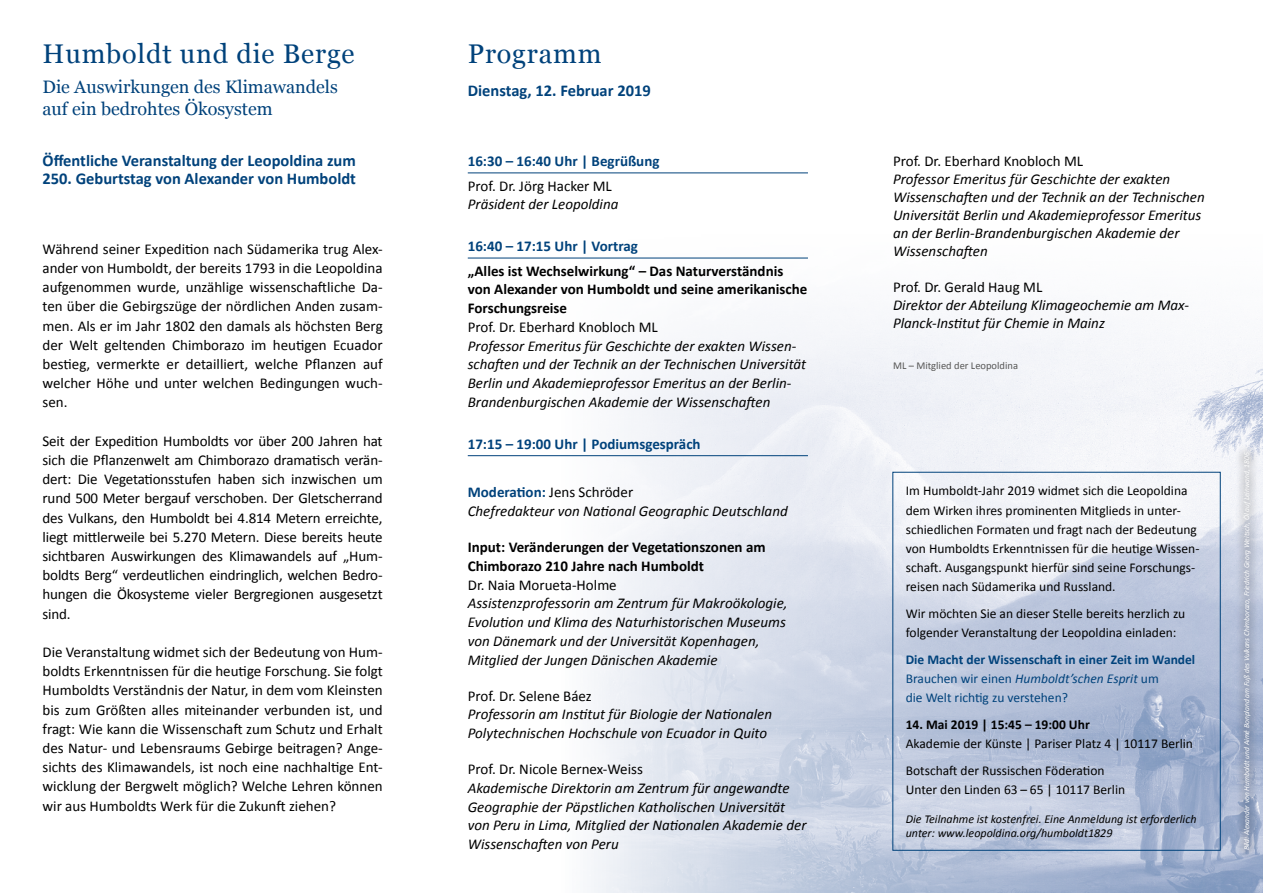
<style>
.page{position:relative;width:1263px;height:893px;background:#fff}
.page>*{position:absolute;margin:0;border:0;box-sizing:border-box;transform-origin:0 0}
.t1{font:27px "Georgia";letter-spacing:.03em;color:#00427b}
.t2{font:18px/22.5px "Georgia";color:#00427b}
.t3{font:700 16.5px/18px "Calibri";color:#00427b}
.t4{font:15px/19.2px "Calibri";color:#000;text-align:justify}
.t5{font:italic 15px/18.8px "Calibri";color:#000}
.t6{font:700 15px/18.8px "Calibri";color:#000}
.t7{font:700 15px "Calibri";color:#00427b}
.t8{font:13.5px/19.2px "Calibri";color:#000}
.t9{font:13.5px/19.2px "Calibri";color:#00427b}
.t10{font:700 13.5px "Calibri";color:#000}
.t11{font:italic 12px/14.4px "Calibri";color:#000}
.t12{font:10.5px "Calibri";color:#565655}
.t13{font:italic 7.5px "Calibri";color:#fff}
.s1{font-weight:700;font-style:normal;color:#00427b}
.s2{font-style:normal}
.s3{font-weight:700}
.s4{font-style:italic}
</style>
<div class="page">
<img style="left:557px;top:257px;width:706px;height:636px">
<hr style="left:468px;top:173px;width:340px;height:1px;background:#00427b">
<hr style="left:468px;top:258px;width:340px;height:1px;background:#00427b">
<hr style="left:468px;top:455px;width:340px;height:1px;background:#00427b">
<svg style="left:1235px;top:444px;width:24px;height:415px;background:#b1bacf"></svg>
<h1 class="t1" style="left:43px;top:34px;width:314px">Humboldt und die Berge</h1>
<p class="t2" style="left:43px;top:75px;width:297px">Die Auswirkungen des Klimawandels auf ein bedrohtes Ökosystem</p>
<p class="t3" style="left:43px;top:152px;width:315px">Öffentliche Veranstaltung der Leopoldina zum<br>250. Geburtstag von Alexander von Humboldt</p>
<p class="t4" style="left:893px;top:151px;width:192px">Prof. Dr. Eberhard Knobloch ML</p>
<h1 class="t1" style="left:468px;top:34px;width:135px">Programm</h1>
<p class="t3" style="left:468px;top:81px;width:185px">Dienstag, 12. Februar 2019</p>
<p class="t7" style="left:468px;top:152px;width:193px">16:30 – 16:40 Uhr | Begrüßung</p>
<p class="t4" style="left:468px;top:176px;width:146px">Prof. Dr. Jörg Hacker ML</p>
<p class="t5" style="left:468px;top:194px;width:152px">Präsident der Leopoldina</p>
<p class="t7" style="left:468px;top:237px;width:172px">16:40 – 17:15 Uhr | Vortrag</p>
<p class="t6" style="left:468px;top:261px;width:341px">„Alles ist Wechselwirkung“ – Das Naturverständnis von Alexander von Humboldt und seine amerikanische<br>Forschungsreise</p>
<p class="t4" style="left:468px;top:317px;width:192px">Prof. Dr. Eberhard Knobloch ML</p>
<p class="t5" style="left:468px;top:336px;width:340px">Professor Emeritus für Geschichte der exakten Wissen&shy;schaften und der Technik an der Technischen Universität Berlin und Akademieprofessor Emeritus an der Berlin-Brandenburgischen Akademie der Wissenschaften</p>
<p class="t7" style="left:468px;top:434px;width:234px">17:15 – 19:00 Uhr | Podiumsgespräch</p>
<p class="t5" style="left:468px;top:482px;width:321px"><span class="s1">Moderation:</span> <span class="s2">Jens Schröder<br></span>Chefredakteur von National Geographic Deutschland</p>
<p class="t6" style="left:468px;top:538px;width:299px">Input: Veränderungen der Vegetationszonen am<br>Chimborazo 210 Jahre nach Humboldt</p>
<p class="t4" style="left:468px;top:575px;width:150px">Dr. Naia Morueta-Holme</p>
<p class="t5" style="left:468px;top:593px;width:321px">Assistenzprofessorin am Zentrum für Makroökologie, Evolution und Klima des Naturhistorischen Museums von Dänemark und der Universität Kopenhagen, Mitglied der Jungen Dänischen Akademie</p>
<p class="t4" style="left:468px;top:686px;width:126px">Prof. Dr. Selene Báez</p>
<p class="t5" style="left:468px;top:704px;width:306px">Professorin am Institut für Biologie der Nationalen<br>Polytechnischen Hochschule von Ecuador in Quito</p>
<p class="t4" style="left:468px;top:759px;width:177px">Prof. Dr. Nicole Bernex-Weiss</p>
<p class="t5" style="left:468px;top:778px;width:340px">Akademische Direktorin am Zentrum für angewandte Geographie der Päpstlichen Katholischen Universität von Peru in Lima, Mitglied der Nationalen Akademie der Wissenschaften von Peru</p>
<p class="t5" style="left:893px;top:169px;width:313px;line-height:18px">Professor Emeritus für Geschichte der exakten Wissenschaften und der Technik an der Technischen Universität Berlin und Akademieprofessor Emeritus an der Berlin-Brandenburgischen Akademie der Wissenschaften</p>
<p class="t4" style="left:893px;top:277px;width:151px">Prof. Dr. Gerald Haug ML</p>
<p class="t5" style="left:893px;top:295px;width:297px;line-height:18px">Direktor der Abteilung Klimageochemie am Max-<br>Planck-Institut für Chemie in Mainz</p>
<p class="t12" style="left:893px;top:359px;width:126px">ML – Mitglied der Leopoldina</p>
<p class="t4" style="left:43px;top:239px;width:342px">Während seiner Expedition nach Südamerika trug Alex&shy;ander von Humboldt, der bereits 1793 in die Leopoldina aufgenommen wurde, unzählige wissenschaftliche Da&shy;ten über die Gebirgszüge der nördlichen Anden zusam&shy;men. Als er im Jahr 1802 den damals als höchsten Berg der Welt geltenden Chimborazo im heutigen Ecuador bestieg, vermerkte er detailliert, welche Pflanzen auf welcher Höhe und unter welchen Bedingungen wuch&shy;sen.</p>
<p class="t4" style="left:43px;top:431px;width:342px">Seit der Expedition Humboldts vor über 200 Jahren hat sich die Pflanzenwelt am Chimborazo dramatisch verän&shy;dert: Die Vegetationsstufen haben sich inzwischen um rund 500 Meter bergauf verschoben. Der Gletscherrand des Vulkans, den Humboldt bei 4.814 Metern erreichte, liegt mittlerweile bei 5.270 Metern. Diese bereits heute sichtbaren Auswirkungen des Klimawandels auf „Hum&shy;boldts Berg“ verdeutlichen eindringlich, welchen Bedro&shy;hungen die Ökosysteme vieler Bergregionen ausgesetzt sind.</p>
<p class="t4" style="left:43px;top:642px;width:342px">Die Veranstaltung widmet sich der Bedeutung von Hum&shy;boldts Erkenntnissen für die heutige Forschung. Sie folgt Humboldts Verständnis der Natur, in dem vom Kleinsten bis zum Größten alles miteinander verbunden ist, und fragt: Wie kann die Wissenschaft zum Schutz und Erhalt des Natur- und Lebensraums Gebirge beitragen? Ange&shy;sichts des Klimawandels, ist noch eine nachhaltige Ent&shy;wicklung der Bergwelt möglich? Welche Lehren können wir aus Humboldts Werk für die Zukunft ziehen?</p>
<p class="t8" style="left:906px;top:481px;width:295px">Im Humboldt-Jahr 2019 widmet sich die Leopoldina dem Wirken ihres prominenten Mitglieds in unter&shy;schiedlichen Formaten und fragt nach der Bedeutung von Humboldts Erkenntnissen für die heutige Wissen&shy;schaft. Ausgangspunkt hierfür sind seine Forschungs&shy;reisen nach Südamerika und Russland.</p>
<p class="t8" style="left:906px;top:604px;width:281px">Wir möchten Sie an dieser Stelle bereits herzlich zu folgender Veranstaltung der Leopoldina einladen:</p>
<p class="t9" style="left:906px;top:650px;width:291px"><span class="s3">Die Macht der Wissenschaft in einer Zeit im Wandel<br></span>Brauchen wir einen <span class="s4">Humboldt’schen Esprit</span> um<br>die Welt richtig zu verstehen?</p>
<p class="t10" style="left:906px;top:716px;width:186px">14. Mai 2019 | 15:45 – 19:00 Uhr</p>
<p class="t8" style="left:906px;top:730px;width:289px;line-height:26.7px">Akademie der Künste | Pariser Platz 4 | 10117 Berlin<br>Botschaft der Russischen Föderation</p>
<p class="t8" style="left:906px;top:780px;width:221px">Unter den Linden 63 – 65 | 10117 Berlin</p>
<p class="t11" style="left:906px;top:811px;width:292px">Die Teilnahme ist kostenfrei. Eine Anmeldung ist erforderlich unter: www.leopoldina.org/humboldt1829</p>
<p class="t13" style="left:1241px;top:850px;width:400px;rotate:-90deg">Bild: Alexander von Humboldt und Aimé Bonpland am Fuß des Vulkans Chimborazo, Friedrich Georg Weitsch, Öl aufLeinwand, 1806</p>
</div>
